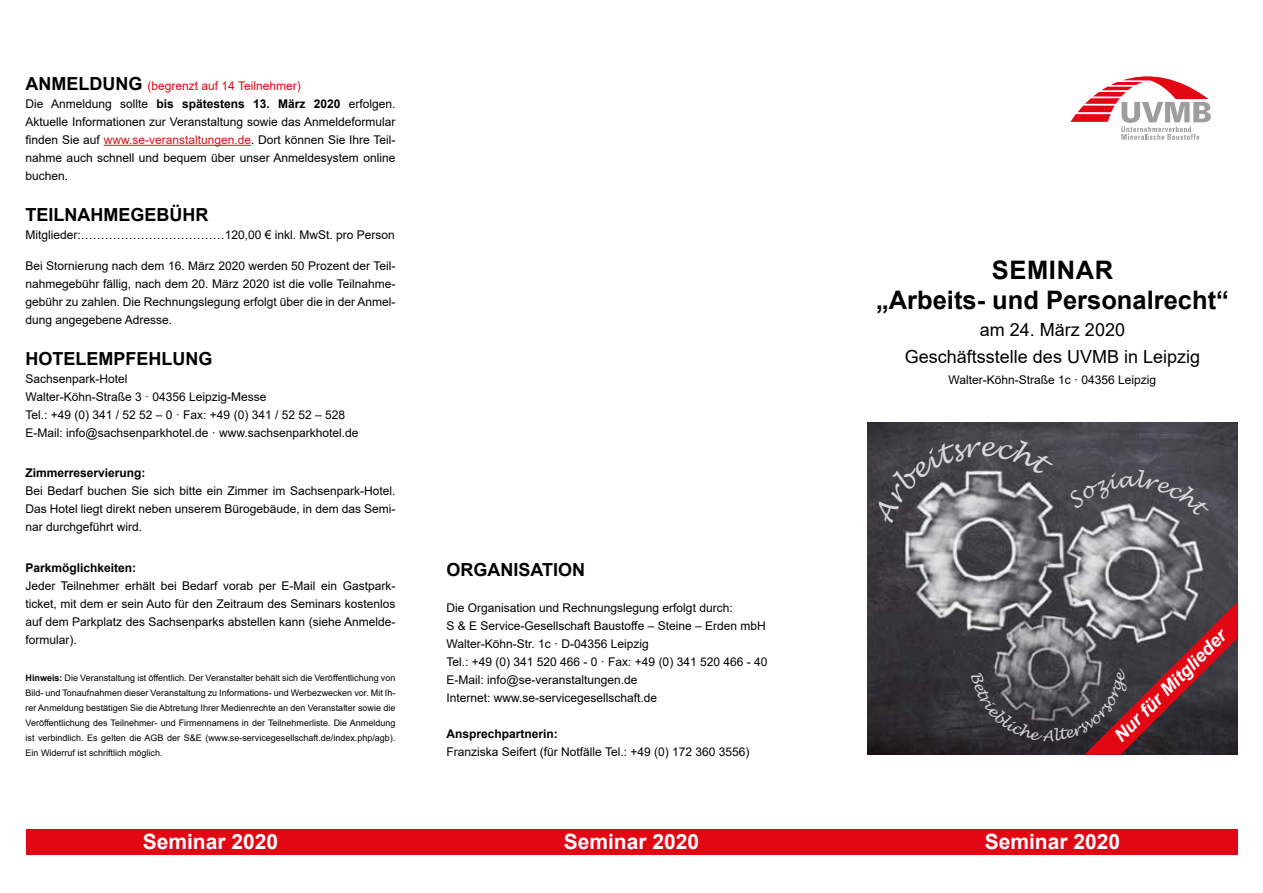
<style>
.page{position:relative;width:1263px;height:893px;background:#fff}
.page>*{position:absolute;margin:0;border:0;box-sizing:border-box;transform-origin:0 0}
.t1{font:700 25.5px/30px "Arial";color:#000;text-align:center}
.t2{font:700 21px "Arial";color:#fff}
.t3{font:18px/27px "Arial";color:#000;text-align:center}
.t4{font:700 18px "Arial";color:#000}
.t5{font:italic 700 18px "Arial";color:#fff}
.t6{font:12px/18px "Arial";color:#000}
.t7{font:700 12px "Arial";color:#000}
.t8{font:9px/15px "Arial";color:#000;text-align:justify}
.s1{font-weight:700;font-size:18px}
.s2{color:#e30613}
.s3{font-weight:700}
.s4{color:#cd171a}
</style>
<div class="page">
<div style="left:26px;top:829px;width:1211px;height:26px;background:#e30613"></div>
<img style="left:867px;top:423px;width:370px;height:332px">
<svg style="left:1070px;top:76px;width:141px;height:64px"></svg>
<hr style="left:104px;top:145px;width:147px;height:1px;background:#cd171a">
<svg style="left:971px;top:602px;width:266px;height:153px;background:#5f434a"></svg>
<svg style="left:1067px;top:469px;width:144px;height:50px;background:#525158"></svg>
<svg style="left:873px;top:439px;width:182px;height:86px;background:#5d5b61"></svg>
<p class="t6" style="left:25px;top:77px;width:371px"><span class="s1">ANMELDUNG</span> <span class="s2">(begrenzt auf 14 Teilnehmer)<br></span>Die Anmeldung sollte <span class="s3">bis spätestens 13. März 2020</span> erfolgen.<br>Aktuelle Informationen zur Veranstaltung sowie das Anmeldeformular finden Sie auf <span class="s4">www.se-veranstaltungen.de</span>. Dort können Sie Ihre Teil&shy;nahme auch schnell und bequem über unser Anmeldesystem online buchen.</p>
<h3 class="t4" style="left:26px;top:201px;width:184px">TEILNAHMEGEBÜHR</h3>
<p class="t6" style="left:26px;top:225px;width:371px">Mitglieder:………………………………120,00 € inkl. MwSt. pro Person</p>
<p class="t6" style="left:26px;top:257px;width:371px;text-align:justify">Bei Stornierung nach dem 16. März 2020 werden 50 Prozent der Teil&shy;nahmegebühr fällig, nach dem 20. März 2020 ist die volle Teilnahme&shy;gebühr zu zahlen. Die Rechnungslegung erfolgt über die in der Anmel&shy;dung angegebene Adresse.</p>
<h3 class="t4" style="left:26px;top:345px;width:189px">HOTELEMPFEHLUNG</h3>
<p class="t6" style="left:26px;top:369px;width:335px">Sachsenpark-Hotel<br>Walter-Köhn-Straße 3 · 04356 Leipzig-Messe<br>Tel.: +49 (0) 341 / 52 52 – 0 · Fax: +49 (0) 341 / 52 52 – 528<br>E-Mail: info@sachsenparkhotel.de · www.sachsenparkhotel.de</p>
<p class="t7" style="left:26px;top:464px;width:122px">Zimmerreservierung:</p>
<p class="t6" style="left:26px;top:482px;width:371px;text-align:justify">Bei Bedarf buchen Sie sich bitte ein Zimmer im Sachsenpark-Hotel.<br>Das Hotel liegt direkt neben unserem Bürogebäude, in dem das Semi&shy;nar durchgeführt wird.</p>
<p class="t7" style="left:26px;top:559px;width:112px">Parkmöglichkeiten:</p>
<p class="t6" style="left:26px;top:576px;width:371px;text-align:justify">Jeder Teilnehmer erhält bei Bedarf vorab per E-Mail ein Gastpark&shy;ticket, mit dem er sein Auto für den Zeitraum des Seminars kostenlos auf dem Parkplatz des Sachsenparks abstellen kann (siehe Anmelde&shy;formular).</p>
<p class="t8" style="left:26px;top:670px;width:371px"><span class="s3">Hinweis:</span> Die Veranstaltung ist öffentlich. Der Veranstalter behält sich die Veröffentlichung von Bild- und Tonaufnahmen dieser Veranstaltung zu Informations- und Werbezwecken vor. Mit Ih&shy;rer Anmeldung bestätigen Sie die Abtretung Ihrer Medienrechte an den Veranstalter sowie die Veröffentlichung des Teilnehmer- und Firmennamens in der Teilnehmerliste. Die Anmeldung ist verbindlich. Es gelten die AGB der S&amp;E (www.se-servicegesellschaft.de/index.php/agb).<br>Ein Widerruf ist schriftlich möglich.</p>
<h3 class="t4" style="left:446px;top:557px;width:140px">ORGANISATION</h3>
<p class="t6" style="left:446px;top:599px;width:322px">Die Organisation und Rechnungslegung erfolgt durch:<br>S &amp; E Service-Gesellschaft Baustoffe – Steine – Erden mbH Walter-Köhn-Str. 1c · D-04356 Leipzig<br>Tel.: +49 (0) 341 520 466 - 0 · Fax: +49 (0) 341 520 466 - 40<br>E-Mail: info@se-veranstaltungen.de<br>Internet: www.se-servicegesellschaft.de</p>
<p class="t7" style="left:446px;top:725px;width:113px">Ansprechpartnerin:</p>
<p class="t6" style="left:446px;top:743px;width:304px">Franziska Seifert (für Notfälle Tel.: +49 (0) 172 360 3556)</p>
<h1 class="t1" style="left:876px;top:255px;width:354px">SEMINAR<br>„Arbeits- und Personalrecht“</h1>
<h3 class="t3" style="left:905px;top:316px;width:297px">am 24. März 2020<br>Geschäftsstelle des UVMB in Leipzig</h3>
<p class="t6" style="left:949px;top:370px;width:209px">Walter-Köhn-Straße 1c · 04356 Leipzig</p>
<h3 class="t5" style="left:1109px;top:730px;width:152px;rotate:-45deg">Nur für Mitglieder</h3>
<h2 class="t2" style="left:143px;top:826px;width:137px">Seminar 2020</h2>
<h2 class="t2" style="left:564px;top:826px;width:137px">Seminar 2020</h2>
<h2 class="t2" style="left:985px;top:826px;width:137px">Seminar 2020</h2>
</div>
